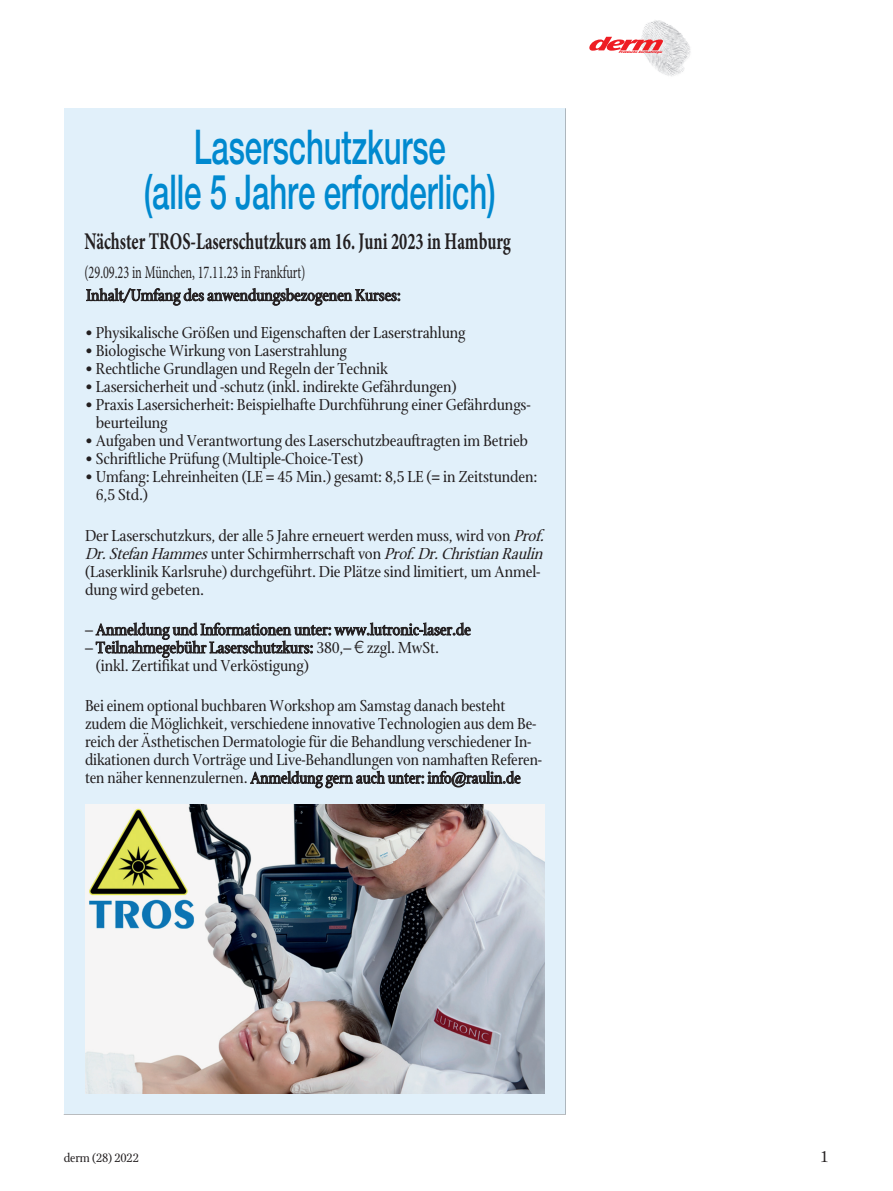
<style>
.page{position:relative;width:893px;height:1191px;background:#fff}
.page>*{position:absolute;margin:0;border:0;box-sizing:border-box;transform-origin:0 0}
.t1{font:500 48px/45px "Helvetica Neue LT Std";letter-spacing:-.005em;color:#0089cf;text-align:center;scale:.65 1}
.t2{font:700 24px "Minion Pro";color:#231f20;scale:.68 1}
.t3{font:18px "Minion Pro";color:#231f20;scale:.68 1}
.t4{font:17.25px/18px "Stone Print";letter-spacing:-.01em;color:#231f20}
.t5{font:13.5px "Stone Print";letter-spacing:-.01em;color:#231f20}
.s1{font-style:italic}
.s2{font-family:"Helvetica Neue LT Std";font-weight:300}
</style>
<div class="page">
<img style="left:641px;top:20px;width:50px;height:56px">
<svg style="left:589px;top:37px;width:74px;height:17px"></svg>
<div style="left:64px;top:108px;width:502px;height:1006px;background:#e1f0fa"></div>
<img style="left:85px;top:805px;width:459px;height:288px">
<h1 class="t1" style="left:144px;top:124px;width:543px">Laserschutzkurse<br>(alle 5 Jahre erforderlich)</h1>
<h2 class="t2" style="left:84px;top:225px;width:629px">Nächster TROS-Laserschutzkurs am 16. Juni 2023 in Hamburg</h2>
<p class="t3" style="left:84px;top:260px;width:327px">(29.09.23 in München, 17.11.23 in Frankfurt)</p>
<p class="t4" style="left:86px;top:286px;width:316px">Inhalt/Umfang des anwendungsbezogenen Kurses:</p>
<p class="t4" style="left:85px;top:324px;width:382px">• Physikalische Größen und Eigenschaften der Laserstrahlung</p>
<p class="t4" style="left:85px;top:342px;width:263px">• Biologische Wirkung von Laserstrahlung</p>
<p class="t4" style="left:85px;top:360px;width:304px">• Rechtliche Grundlagen und Regeln der Technik</p>
<p class="t4" style="left:85px;top:378px;width:373px">• Lasersicherheit und -schutz (inkl. indirekte Gefährdungen)</p>
<p class="t4" style="left:96px;top:396px;width:436px;text-indent:-11px">• Praxis Lasersicherheit: Beispielhafte Durchführung einer Gefährdungs&shy;beurteilung</p>
<p class="t4" style="left:85px;top:432px;width:444px">• Aufgaben und Verantwortung des Laserschutzbeauftragten im Betrieb</p>
<p class="t4" style="left:85px;top:450px;width:280px">• Schriftliche Prüfung (Multiple-Choice-Test)</p>
<p class="t4" style="left:96px;top:468px;width:443px;text-indent:-11px">• Umfang: Lehreinheiten (LE = 45 Min.) gesamt: 8,5 LE (= in Zeitstunden:<br>6,5 Std.)</p>
<p class="t4" style="left:85px;top:526px;width:465px">Der Laserschutzkurs, der alle 5 Jahre erneuert werden muss, wird von <span class="s1">Prof.<br>Dr.StefanHammes</span>u n t e r S c h i r m h e r r s c h a ft v o n <span class="s1">Prof.Dr.ChristianRaulin </span>(Laserklinik Karlsruhe) durchgeführt. Die Plätze sind limitiert, um Anmel&shy;dung wird gebeten.</p>
<p class="t4" style="left:85px;top:620px;width:387px">– Anmeldung und Informationen unter: www.lutronic-laser.de</p>
<p class="t4" style="left:96px;top:638px;width:345px;text-indent:-11px">– Teilnahmegebühr Laserschutzkurs: 380,– <span class="s2">€</span> zzgl. MwSt. (inkl. Zertifikat und Verköstigung)</p>
<p class="t4" style="left:85px;top:697px;width:459px">Bei einem optional buchbaren Workshop am Samstag danach besteht zudem die Möglichkeit, verschiedene innovative Technologien aus dem Be&shy;reich der Ästhetischen Dermatologie für die Behandlung verschiedener In&shy;dikationen durch Vorträge und Live-Behandlungen von namhaften Referen&shy;ten näher kennenzulernen. Anmeldung gern auch unter: info@raulin.de</p>
<p class="t5" style="left:64px;top:1149px;width:77px">derm (28) 2022</p>
<p class="t4" style="left:820px;top:1147px;width:9px">1</p>
</div>
